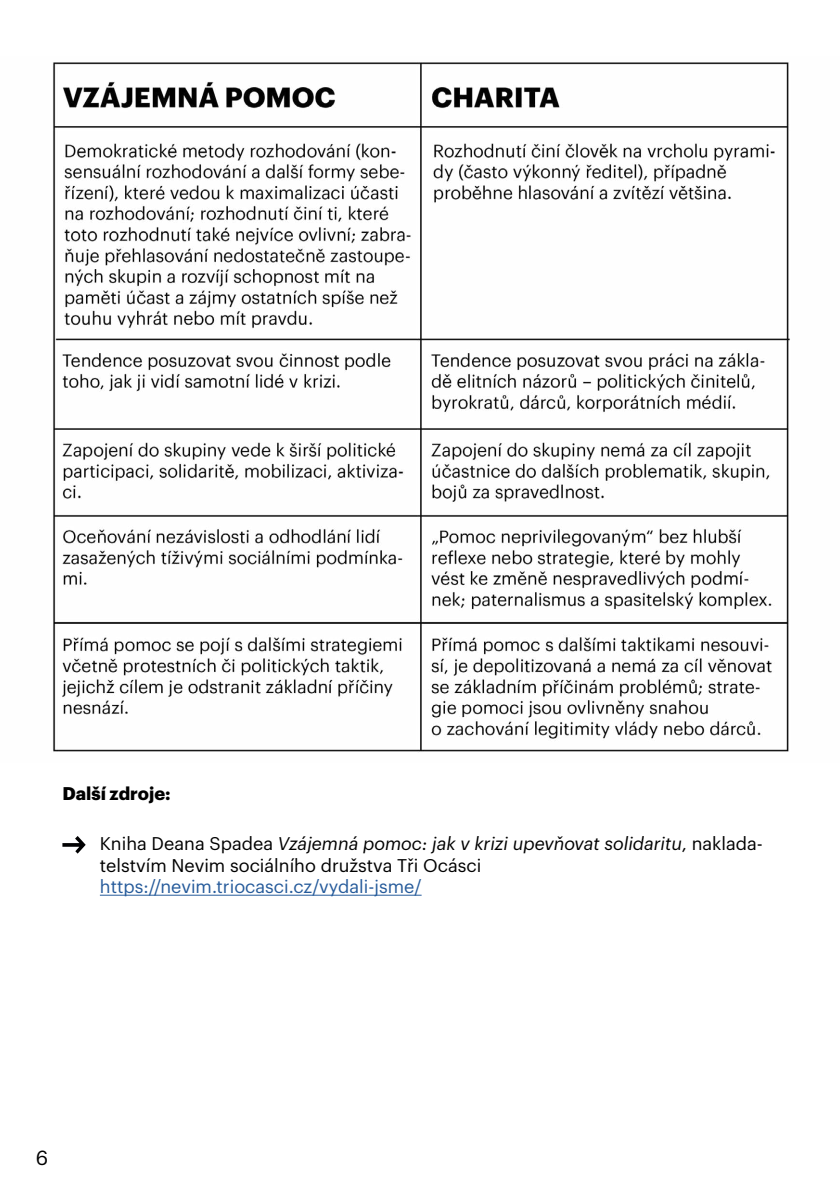
<style>
.page{position:relative;width:840px;height:1191px;background:#fff}
.page>*{position:absolute;margin:0;border:0;box-sizing:border-box;transform-origin:0 0}
.t1{font:20px "Graphik";color:#000}
.t2{font:18px/21.6px "Graphik";color:#000}
.t3{font:18px "Graphik";color:#265b9b}
.t4{font:700 18px "Graphik";color:#000}
.s1{font-style:italic}
</style>
<div class="page">
<img style="left:53px;top:62px;width:737px;height:690px">
<hr style="left:100px;top:894px;width:321px;height:1px;background:#265b9b">
<svg style="left:62px;top:836px;width:24px;height:17px"></svg>
<p class="t4" style="left:62px;top:780px;width:110px">Další zdroje:</p>
<p class="t2" style="left:100px;top:831px;width:664px">Kniha Deana Spadea <span class="s1">Vzájemná pomoc: jak v krizi upevňovat solidaritu</span>, naklada&shy;telstvím Nevim sociálního družstva Tři Ocásci</p>
<p class="t3" style="left:100px;top:873px;width:323px">https://nevim.triocasci.cz/vydali-jsme/</p>
<p class="t1" style="left:24px;top:1142px;width:25px">88</p>
<p class="t1" style="left:36px;top:1142px;width:14px">6</p>
</div>
